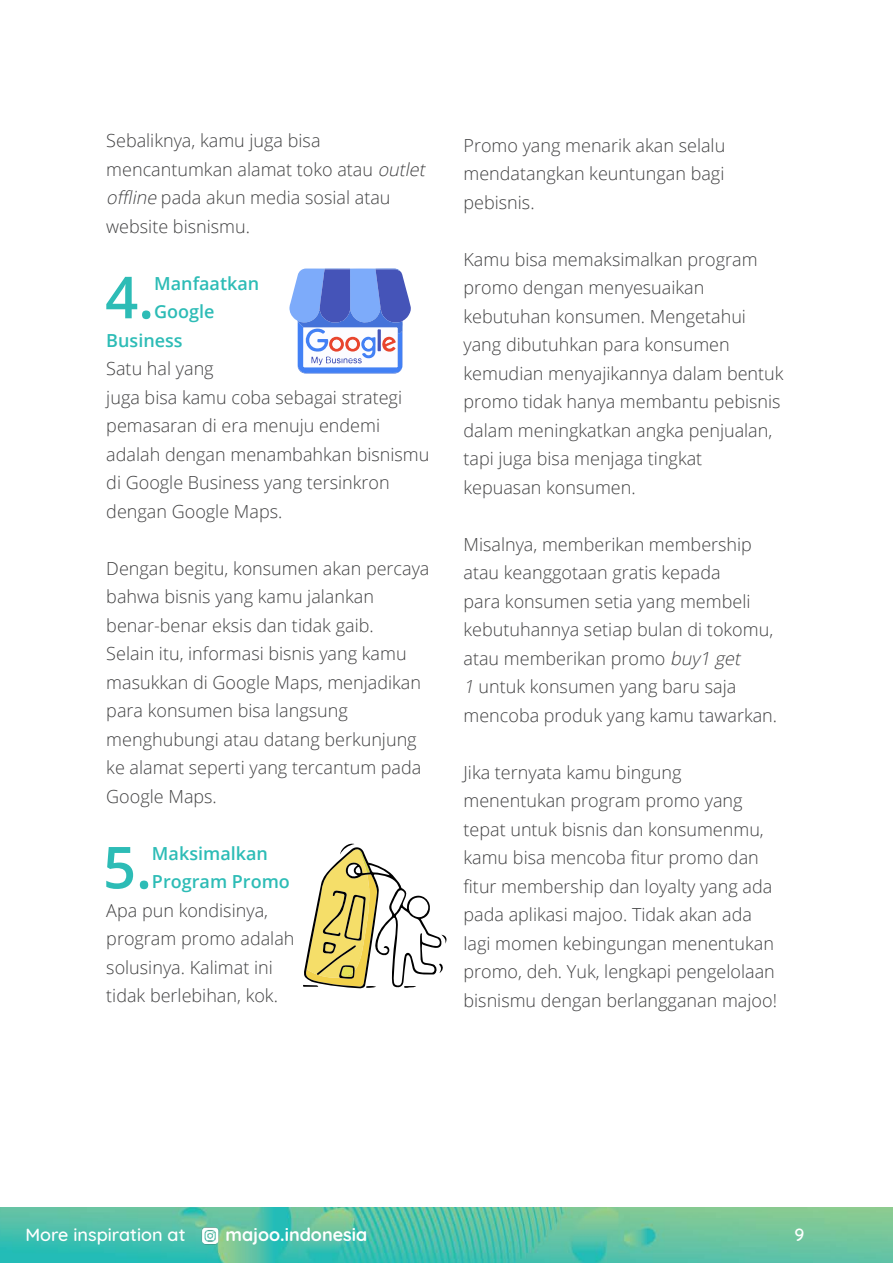
<style>
.page{position:relative;width:893px;height:1263px;background:#fff}
.page>*{position:absolute;margin:0;border:0;box-sizing:border-box;transform-origin:0 0}
.t1{font:600 57.9px "Open Sans";color:#2dbcb6}
.t2{font:300 18px/28.5px "Open Sans";color:#424243}
.t3{font:600 18px/28.5px "Open Sans";color:#2dbcb6}
.t4{font:500 18px "Quicksand";color:#fff}
.t5{font:700 18px "Quicksand";color:#fff}
.s1{font-style:italic}
</style>
<div class="page">
<img style="left:0;top:1207px;width:893px;height:56px">
<img style="left:200px;top:1207px;width:22px;height:56px">
<svg style="left:289px;top:269px;width:122px;height:105px"></svg>
<svg style="left:303px;top:843px;width:143px;height:145px"></svg>
<p class="t2" style="left:106px;top:126px;width:325px">Sebaliknya, kamu juga bisa mencantumkan alamat toko atau <span class="s1">outlet offline</span> pada akun media sosial atau website bisnismu.</p>
<h1 class="t1" style="left:105px;top:258px;width:51px">4.</h1>
<p class="t3" style="left:154px;top:269px;width:107px">Manfaatkan</p>
<p class="t3" style="left:154px;top:297px;width:62px">Google</p>
<p class="t3" style="left:106px;top:326px;width:78px">Business</p>
<p class="t2" style="left:106px;top:354px;width:325px">Satu hal yang<br>juga bisa kamu coba sebagai strategi pemasaran di era menuju endemi adalah dengan menambahkan bisnismu di Google Business yang tersinkron dengan Google Maps.</p>
<p class="t2" style="left:106px;top:553px;width:325px">Dengan begitu, konsumen akan percaya bahwa bisnis yang kamu jalankan benar-benar eksis dan tidak gaib.<br>Selain itu, informasi bisnis yang kamu masukkan di Google Maps, menjadikan para konsumen bisa langsung menghubungi atau datang berkunjung ke alamat seperti yang tercantum pada<br>Google Maps.</p>
<h1 class="t1" style="left:103px;top:828px;width:51px">5.</h1>
<p class="t3" style="left:152px;top:839px;width:139px">Maksimalkan<br>Program Promo</p>
<p class="t2" style="left:106px;top:895px;width:190px">Apa pun kondisinya, program promo adalah solusinya. Kalimat ini tidak berlebihan, kok.</p>
<p class="t2" style="left:463px;top:130px;width:263px;text-align:justify">Promo yang menarik akan selalu mendatangkan keuntungan bagi pebisnis.</p>
<p class="t2" style="left:463px;top:244px;width:322px">Kamu bisa memaksimalkan program promo dengan menyesuaikan kebutuhan konsumen. Mengetahui yang dibutuhkan para konsumen kemudian menyajikannya dalam bentuk promo tidak hanya membantu pebisnis dalam meningkatkan angka penjualan, tapi juga bisa menjaga tingkat kepuasan konsumen.</p>
<p class="t2" style="left:463px;top:529px;width:315px">Misalnya, memberikan membership atau keanggotaan gratis kepada<br>para konsumen setia yang membeli kebutuhannya setiap bulan di tokomu, atau memberikan promo <span class="s1">buy1 get<br>1</span> untuk konsumen yang baru saja mencoba produk yang kamu tawarkan.</p>
<p class="t2" style="left:463px;top:758px;width:315px">Jika ternyata kamu bingung menentukan program promo yang tepat untuk bisnis dan konsumenmu, kamu bisa mencoba fitur promo dan fitur membership dan loyalty yang ada pada aplikasi majoo. Tidak akan ada lagi momen kebingungan menentukan promo, deh. Yuk, lengkapi pengelolaan bisnismu dengan berlangganan majoo!</p>
<p class="t4" style="left:26px;top:1220px;width:161px">More inspiration at</p>
<p class="t5" style="left:225px;top:1220px;width:143px">majoo.indonesia</p>
<p class="t4" style="left:794px;top:1220px;width:11px">9</p>
</div>
